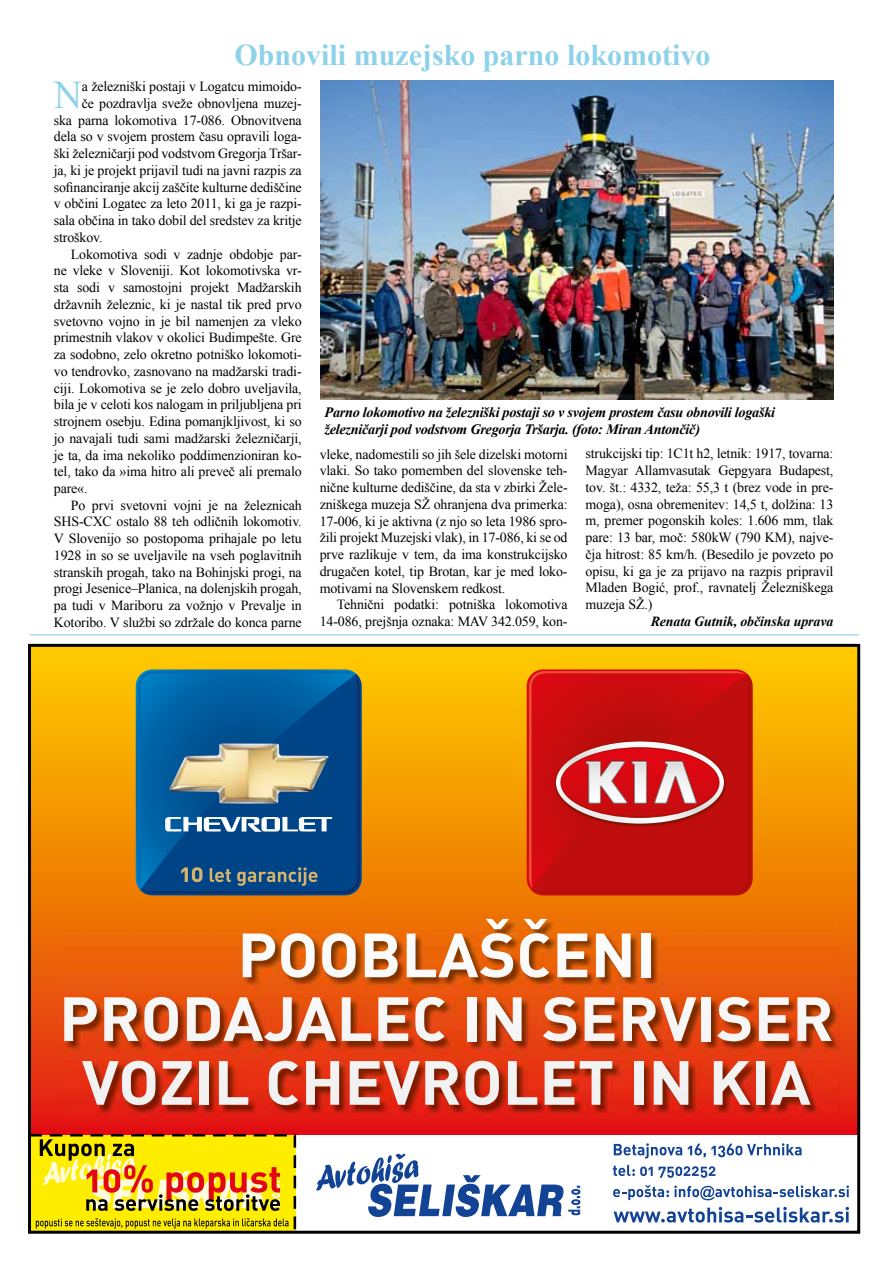
<style>
.page{position:relative;width:893px;height:1263px;background:#fff}
.page>*{position:absolute;margin:0;border:0;box-sizing:border-box;transform-origin:0 0}
.t1{font:39.3px "Times New Roman";color:#8ed2e9}
.t2{font:700 30px "Times New Roman";color:#8ed2e9}
.t3{font:italic 700 14.25px/17.1px "Times New Roman";letter-spacing:-.02em;color:#000}
.t4{font:13.95px/16.8px "Times New Roman";letter-spacing:-.01em;color:#000;text-align:justify}
.t5{font:italic 700 13.95px "Times New Roman";letter-spacing:-.01em;color:#000}
</style>
<div class="page">
<svg style="left:32px;top:648px;width:824px;height:486px;background:#f18803"></svg>
<img style="left:61px;top:921px;width:778px;height:192px">
<svg style="left:243px;top:933px;width:32px;height:44px"></svg>
<svg style="left:281px;top:933px;width:34px;height:45px"></svg>
<svg style="left:322px;top:933px;width:34px;height:45px"></svg>
<svg style="left:365px;top:933px;width:33px;height:44px"></svg>
<svg style="left:407px;top:919px;width:106px;height:59px"></svg>
<svg style="left:520px;top:919px;width:29px;height:59px"></svg>
<svg style="left:557px;top:933px;width:30px;height:44px"></svg>
<svg style="left:596px;top:933px;width:35px;height:44px"></svg>
<div style="left:641px;top:933px;width:9px;height:44px;background:#fbfbfb"></div>
<svg style="left:64px;top:997px;width:33px;height:44px"></svg>
<svg style="left:104px;top:997px;width:74px;height:44px"></svg>
<svg style="left:187px;top:997px;width:149px;height:44px"></svg>
<svg style="left:342px;top:997px;width:29px;height:44px"></svg>
<svg style="left:378px;top:997px;width:30px;height:44px"></svg>
<svg style="left:415px;top:997px;width:30px;height:44px"></svg>
<div style="left:467px;top:997px;width:9px;height:44px;background:#f6f6f6"></div>
<svg style="left:487px;top:997px;width:35px;height:44px"></svg>
<svg style="left:543px;top:997px;width:33px;height:44px"></svg>
<svg style="left:585px;top:997px;width:29px;height:44px"></svg>
<svg style="left:623px;top:997px;width:73px;height:44px"></svg>
<div style="left:702px;top:997px;width:9px;height:44px;background:#f6f6f6"></div>
<svg style="left:717px;top:997px;width:33px;height:44px"></svg>
<svg style="left:759px;top:997px;width:30px;height:44px"></svg>
<svg style="left:797px;top:997px;width:35px;height:44px"></svg>
<svg style="left:82px;top:1061px;width:74px;height:44px"></svg>
<svg style="left:162px;top:1061px;width:30px;height:44px"></svg>
<div style="left:199px;top:1061px;width:9px;height:44px;background:#f2f2f2"></div>
<svg style="left:219px;top:1061px;width:29px;height:44px"></svg>
<svg style="left:269px;top:1061px;width:29px;height:44px"></svg>
<svg style="left:306px;top:1061px;width:33px;height:44px"></svg>
<svg style="left:350px;top:1061px;width:149px;height:44px"></svg>
<svg style="left:508px;top:1061px;width:29px;height:44px"></svg>
<svg style="left:545px;top:1061px;width:29px;height:44px"></svg>
<svg style="left:580px;top:1061px;width:32px;height:44px"></svg>
<div style="left:634px;top:1061px;width:9px;height:44px;background:#f2f2f2"></div>
<svg style="left:654px;top:1061px;width:34px;height:44px"></svg>
<svg style="left:714px;top:1061px;width:36px;height:44px"></svg>
<div style="left:756px;top:1061px;width:9px;height:44px;background:#f2f2f2"></div>
<svg style="left:771px;top:1061px;width:40px;height:44px"></svg>
<svg style="left:613px;top:1207px;width:236px;height:15px"></svg>
<svg style="left:316px;top:1153px;width:264px;height:64px"></svg>
<svg style="left:614px;top:1143px;width:68px;height:15px"></svg>
<svg style="left:688px;top:1143px;width:113px;height:15px"></svg>
<svg style="left:613px;top:1165px;width:40px;height:11px"></svg>
<svg style="left:659px;top:1166px;width:56px;height:12px"></svg>
<svg style="left:613px;top:1185px;width:236px;height:15px"></svg>
<svg style="left:534px;top:677px;width:217px;height:216px;background:#b90e0c"></svg>
<svg style="left:529px;top:671px;width:216px;height:217px;background:#c70f10"></svg>
<img style="left:555px;top:740px;width:172px;height:86px">
<svg style="left:556px;top:741px;width:168px;height:83px"></svg>
<svg style="left:143px;top:677px;width:217px;height:216px;background:#083a79"></svg>
<svg style="left:138px;top:671px;width:217px;height:217px;background:#005497"></svg>
<img style="left:169px;top:743px;width:160px;height:61px">
<svg style="left:165px;top:817px;width:167px;height:15px"></svg>
<svg style="left:181px;top:867px;width:21px;height:15px"></svg>
<svg style="left:210px;top:868px;width:21px;height:14px"></svg>
<svg style="left:237px;top:867px;width:80px;height:19px;background:#42667e"></svg>
<div style="left:28px;top:644px;width:832px;height:590px;border:3px solid #000"></div>
<svg style="left:28px;top:1133px;width:269px;height:101px;background:#d7b71a"></svg>
<hr style="left:30px;top:634px;width:829px;height:1px;background:#8ed2e9">
<img style="left:321px;top:81px;width:512px;height:319px">
<h2 class="t2" style="left:234px;top:34px;width:477px">Obnovili muzejsko parno lokomotivo</h2>
<h1 class="t1" style="left:54px;top:68px;width:30px">N</h1>
<p class="t4" style="left:82px;top:78px;width:221px">a železniški postaji v Logatcu mimoido-</p>
<p class="t4" style="left:82px;top:95px;width:221px">če pozdravlja sveže obnovljena muzej-</p>
<p class="t4" style="left:54px;top:111px;width:249px">ska parna lokomotiva 17-086. Obnovitvena</p>
<p class="t4" style="left:54px;top:128px;width:249px">dela so v svojem prostem času opravili loga-</p>
<p class="t4" style="left:54px;top:145px;width:249px">ški železničarji pod vodstvom Gregorja Tršar-</p>
<p class="t4" style="left:54px;top:162px;width:249px">ja, ki je projekt prijavil tudi na javni razpis za</p>
<p class="t4" style="left:54px;top:178px;width:249px">sofinanciranje akcij zaščite kulturne dediščine</p>
<p class="t4" style="left:54px;top:195px;width:249px">v občini Logatec za leto 2011, ki ga je razpi-</p>
<p class="t4" style="left:54px;top:212px;width:249px">sala občina in tako dobil del sredstev za kritje</p>
<p class="t4" style="left:54px;top:229px;width:50px">stroškov.</p>
<p class="t4" style="left:71px;top:245px;width:232px">Lokomotiva sodi v zadnje obdobje par-</p>
<p class="t4" style="left:54px;top:262px;width:249px">ne vleke v Sloveniji. Kot lokomotivska vr-</p>
<p class="t4" style="left:54px;top:279px;width:249px">sta sodi v samostojni projekt Madžarskih</p>
<p class="t4" style="left:54px;top:296px;width:249px">državnih železnic, ki je nastal tik pred prvo</p>
<p class="t4" style="left:54px;top:312px;width:249px">svetovno vojno in je bil namenjen za vleko</p>
<p class="t4" style="left:54px;top:329px;width:249px">primestnih vlakov v okolici Budimpešte. Gre</p>
<p class="t4" style="left:54px;top:346px;width:249px">za sodobno, zelo okretno potniško lokomoti-</p>
<p class="t4" style="left:54px;top:362px;width:249px">vo tendrovko, zasnovano na madžarski tradi-</p>
<p class="t4" style="left:54px;top:379px;width:249px">ciji. Lokomotiva se je zelo dobro uveljavila,</p>
<p class="t4" style="left:54px;top:396px;width:249px">bila je v celoti kos nalogam in priljubljena pri</p>
<p class="t4" style="left:54px;top:413px;width:249px">strojnem osebju. Edina pomanjkljivost, ki so</p>
<p class="t4" style="left:54px;top:429px;width:249px">jo navajali tudi sami madžarski železničarji,</p>
<p class="t4" style="left:54px;top:446px;width:249px">je ta, da ima nekoliko poddimenzioniran ko-</p>
<p class="t4" style="left:54px;top:463px;width:249px">tel, tako da »ima hitro ali preveč ali premalo</p>
<p class="t4" style="left:54px;top:480px;width:35px">pare«.</p>
<p class="t4" style="left:71px;top:496px;width:232px">Po prvi svetovni vojni je na železnicah</p>
<p class="t4" style="left:54px;top:513px;width:249px">SHS-CXC ostalo 88 teh odličnih lokomotiv.</p>
<p class="t4" style="left:54px;top:530px;width:249px">V Slovenijo so postopoma prihajale po letu</p>
<p class="t4" style="left:54px;top:547px;width:249px">1928 in so se uveljavile na vseh poglavitnih</p>
<p class="t4" style="left:54px;top:563px;width:249px">stranskih progah, tako na Bohinjski progi, na</p>
<p class="t4" style="left:54px;top:580px;width:249px">progi Jesenice–Planica, na dolenjskih progah,</p>
<p class="t4" style="left:54px;top:597px;width:249px">pa tudi v Mariboru za vožnjo v Prevalje in</p>
<p class="t4" style="left:54px;top:614px;width:249px">Kotoribo. V službi so zdržale do konca parne</p>
<p class="t3" style="left:325px;top:403px;width:452px">Parno lokomotivo na železniški postaji so v svojem prostem času obnovili logaški železničarji pod vodstvom Gregorja Tršarja. (foto: Miran Antončič)</p>
<p class="t4" style="left:320px;top:445px;width:249px">vleke, nadomestili so jih šele dizelski motorni vlaki. So tako pomemben del slovenske teh&shy;nične kulturne dediščine, da sta v zbirki Žele&shy;zniškega muzeja SŽ ohranjena dva primerka:<br>17-006, ki je aktivna (z njo so leta 1986 spro&shy;žili projekt Muzejski vlak), in 17-086, ki se od prve razlikuje v tem, da ima konstrukcijsko drugačen kotel, tip Brotan, kar je med loko&shy;motivami na Slovenskem redkost.</p>
<p class="t4" style="left:320px;top:596px;width:249px;text-align:right">Tehnični podatki: potniška lokomotiva<br>14-086, prejšnja oznaka: MAV 342.059, kon-</p>
<p class="t4" style="left:586px;top:445px;width:249px">strukcijski tip: 1C1t h2, letnik: 1917, tovarna:<br>Magyar Allamvasutak Gepgyara Budapest, tov. št.: 4332, teža: 55,3 t (brez vode in pre&shy;moga), osna obremenitev: 14,5 t, dolžina: 13 m, premer pogonskih koles: 1.606 mm, tlak pare: 13 bar, moč: 580kW (790 KM), najve&shy;čja hitrost: 85 km/h. (Besedilo je povzeto po opisu, ki ga je za prijavo na razpis pripravil Mladen Bogić, prof., ravnatelj Železniškega muzeja SŽ.)</p>
<p class="t5" style="left:651px;top:611px;width:184px">Renata Gutnik, občinska uprava</p>
</div>
